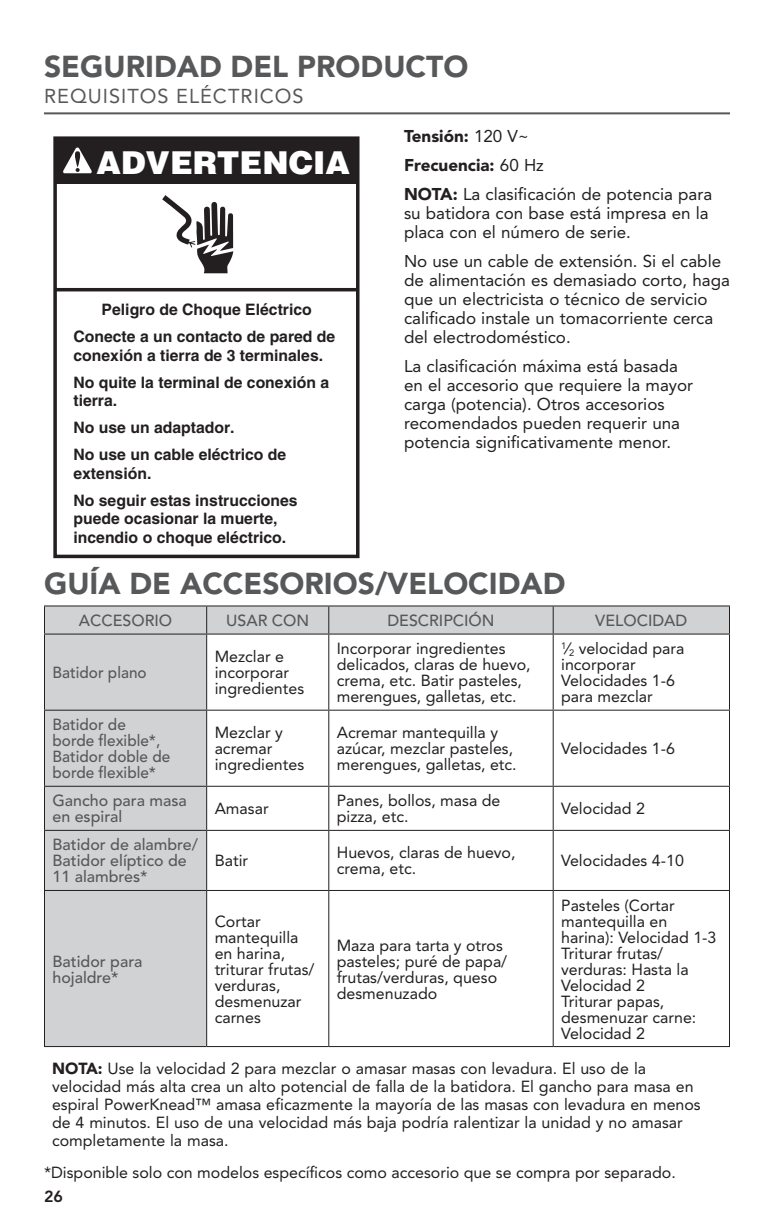
<style>
.page{position:relative;width:774px;height:1224px;background:#fff}
.page>*{position:absolute;margin:0;border:0;box-sizing:border-box;transform-origin:0 0}
.t1{font:900 31.6px "Helvetica";color:#fff}
.MAIN_Page_Header{font:900 30px "Avenir LT Std";color:#57585a}
.Section_Header___h2{font:900 30px "Avenir LT Std";color:#57585a}
.MAIN_Subhead{font:20px "Avenir LT Std";letter-spacing:.05em;color:#57585a}
.MAIN_NOTE_IMP_TIP{font:17px/19px "Avenir LT Std";color:#231f20}
.MAIN_NOTE_IMP_TIP-2{font:900 17px "Avenir LT Std";color:#231f20}
.MAIN_Body{font:16px/16px "Avenir LT Std";color:#231f20}
.MAIN_NOTE_IMP_TIP-3{font:16px/18px "Avenir LT Std";color:#231f20}
.TABLE_Header{font:500 16px/16px "Avenir LT Std";color:#57585a}
.TABLE_small_text{font:16px/16px "Avenir LT Std";color:#231f20}
.TABLE_Header-2{font:500 16px/16px "Avenir LT Std";color:#57585a;scale:.96 1}
.t2{font:800 16px "Avenir LT Std";color:#231f20}
.t3{font:700 15.8px/27.2px "Helvetica";color:#231f20}
.s1{font-weight:400}
.s2{font-weight:900}
</style>
<div class="page">
<div style="left:55px;top:138px;width:303px;height:46px;background:#231f20"></div>
<svg style="left:63px;top:148px;width:29px;height:25px"></svg>
<hr style="left:55px;top:288px;width:303px;height:3px;background:#231f20">
<div style="left:53px;top:136px;width:307px;height:422px;border:4px solid #231f20"></div>
<svg style="left:162px;top:195px;width:71px;height:78px"></svg>
<hr style="left:44px;top:112px;width:686px;height:2px;background:#57585a">
<div style="left:45px;top:606px;width:161px;height:440px;background:#d1d2d4"></div>
<hr style="left:44px;top:605px;width:163px;height:1px;background:#231f20">
<svg style="left:44px;top:606px;width:1px;height:28px"></svg>
<hr style="left:207px;top:605px;width:122px;height:1px;background:#231f20">
<hr style="left:329px;top:605px;width:224px;height:1px;background:#231f20">
<hr style="left:553px;top:605px;width:177px;height:1px;background:#231f20">
<svg style="left:206px;top:606px;width:524px;height:28px;background:#cacacc"></svg>
<hr style="left:44px;top:634px;width:163px;height:1px;background:#231f20">
<hr style="left:44px;top:635px;width:1px;height:75px;background:#231f20">
<hr style="left:207px;top:634px;width:122px;height:1px;background:#231f20">
<hr style="left:206px;top:635px;width:1px;height:75px;background:#231f20">
<hr style="left:329px;top:634px;width:224px;height:1px;background:#231f20">
<hr style="left:328px;top:635px;width:1px;height:75px;background:#231f20">
<hr style="left:553px;top:634px;width:177px;height:1px;background:#231f20">
<hr style="left:553px;top:635px;width:1px;height:75px;background:#231f20">
<hr style="left:729px;top:635px;width:1px;height:75px;background:#231f20">
<hr style="left:44px;top:710px;width:163px;height:1px;background:#231f20">
<hr style="left:44px;top:711px;width:1px;height:75px;background:#231f20">
<hr style="left:207px;top:710px;width:122px;height:1px;background:#231f20">
<hr style="left:206px;top:711px;width:1px;height:75px;background:#231f20">
<hr style="left:329px;top:710px;width:224px;height:1px;background:#231f20">
<hr style="left:328px;top:711px;width:1px;height:75px;background:#231f20">
<hr style="left:553px;top:710px;width:177px;height:1px;background:#231f20">
<hr style="left:553px;top:711px;width:1px;height:75px;background:#231f20">
<hr style="left:729px;top:711px;width:1px;height:75px;background:#231f20">
<hr style="left:44px;top:786px;width:163px;height:1px;background:#231f20">
<hr style="left:44px;top:787px;width:1px;height:43px;background:#231f20">
<hr style="left:207px;top:786px;width:122px;height:1px;background:#231f20">
<hr style="left:206px;top:787px;width:1px;height:43px;background:#231f20">
<hr style="left:329px;top:786px;width:224px;height:1px;background:#231f20">
<hr style="left:328px;top:787px;width:1px;height:43px;background:#231f20">
<hr style="left:553px;top:786px;width:177px;height:1px;background:#231f20">
<hr style="left:553px;top:787px;width:1px;height:43px;background:#231f20">
<hr style="left:729px;top:787px;width:1px;height:43px;background:#231f20">
<hr style="left:44px;top:830px;width:163px;height:1px;background:#231f20">
<hr style="left:44px;top:831px;width:1px;height:59px;background:#231f20">
<hr style="left:207px;top:830px;width:122px;height:1px;background:#231f20">
<hr style="left:206px;top:831px;width:1px;height:59px;background:#231f20">
<hr style="left:329px;top:830px;width:224px;height:1px;background:#231f20">
<hr style="left:328px;top:831px;width:1px;height:59px;background:#231f20">
<hr style="left:553px;top:830px;width:177px;height:1px;background:#231f20">
<hr style="left:553px;top:831px;width:1px;height:59px;background:#231f20">
<hr style="left:729px;top:831px;width:1px;height:59px;background:#231f20">
<hr style="left:44px;top:890px;width:163px;height:1px;background:#231f20">
<hr style="left:44px;top:891px;width:1px;height:155px;background:#231f20">
<hr style="left:207px;top:890px;width:122px;height:1px;background:#231f20">
<hr style="left:206px;top:891px;width:1px;height:155px;background:#231f20">
<hr style="left:329px;top:890px;width:224px;height:1px;background:#231f20">
<hr style="left:328px;top:891px;width:1px;height:155px;background:#231f20">
<hr style="left:553px;top:890px;width:177px;height:1px;background:#231f20">
<hr style="left:553px;top:891px;width:1px;height:155px;background:#231f20">
<hr style="left:729px;top:891px;width:1px;height:155px;background:#231f20">
<hr style="left:44px;top:1046px;width:163px;height:1px;background:#231f20">
<hr style="left:207px;top:1046px;width:122px;height:1px;background:#231f20">
<hr style="left:329px;top:1046px;width:224px;height:1px;background:#231f20">
<hr style="left:553px;top:1046px;width:177px;height:1px;background:#231f20">
<h2 class="Section_Header___h2" style="left:44px;top:48px;width:426px">SEGURIDAD DEL PRODUCTO</h2>
<p class="MAIN_Subhead" style="left:44px;top:85px;width:261px">REQUISITOS ELÉCTRICOS</p>
<p class="t1" style="left:97px;top:142px;width:255px">ADVERTENCIA</p>
<p class="t3" style="left:73px;top:296px;width:263px;text-align:center">Peligro de Choque Eléctrico<br>Conecte a un contacto de pared de</p>
<p class="t3" style="left:73px;top:341px;width:257px">conexión a tierra de 3 terminales.<br>No quite la terminal de conexión a</p>
<p class="t3" style="left:73px;top:387px;width:214px">tierra.<br>No use un adaptador.<br>No use un cable eléctrico de</p>
<p class="t3" style="left:73px;top:459px;width:226px">extensión.<br>No seguir estas instrucciones</p>
<p class="t3" style="left:73px;top:509px;width:214px;line-height:18.4px">puede ocasionar la muerte, incendio o choque eléctrico.</p>
<p class="MAIN_NOTE_IMP_TIP-2" style="left:404px;top:126px;width:127px">Tensión: <span class="s1">120 V~</span></p>
<p class="MAIN_NOTE_IMP_TIP-2" style="left:404px;top:155px;width:141px">Frecuencia: <span class="s1">60 Hz</span></p>
<p class="MAIN_NOTE_IMP_TIP" style="left:404px;top:185px;width:310px"><span class="s2">NOTA:</span> La clasificación de potencia para su batidora con base está impresa en la placa con el número de serie.</p>
<p class="MAIN_NOTE_IMP_TIP" style="left:404px;top:252px;width:327px">No use un cable de extensión. Si el cable de alimentación es demasiado corto, haga que un electricista o técnico de servicio calificado instale un tomacorriente cerca del electrodoméstico.</p>
<p class="MAIN_NOTE_IMP_TIP" style="left:404px;top:357px;width:291px">La clasificación máxima está basada en el accesorio que requiere la mayor carga (potencia). Otros accesorios recomendados pueden requerir una potencia significativamente menor.</p>
<p class="MAIN_Page_Header" style="left:44px;top:565px;width:523px">GUÍA DE ACCESORIOS/VELOCIDAD</p>
<p class="TABLE_Header" style="left:79px;top:613px;width:95px">ACCESORIO</p>
<p class="TABLE_Header" style="left:226px;top:613px;width:84px">USAR CON</p>
<p class="TABLE_Header" style="left:387px;top:613px;width:109px">DESCRIPCIÓN</p>
<p class="TABLE_Header" style="left:595px;top:613px;width:94px">VELOCIDAD</p>
<p class="TABLE_Header-2" style="left:52px;top:665px;width:100px">Batidor plano</p>
<p class="MAIN_Body" style="left:215px;top:649px;width:91px">Mezclar e incorporar ingredientes</p>
<p class="MAIN_Body" style="left:337px;top:641px;width:195px">Incorporar ingredientes delicados, claras de huevo, crema, etc. Batir pasteles, merengues, galletas, etc.</p>
<p class="MAIN_Body" style="left:561px;top:641px;width:125px"><sup>1</sup>∕<sub>2</sub> velocidad para incorporar<br>Velocidades 1-6 para mezclar</p>
<p class="TABLE_Header-2" style="left:52px;top:717px;width:124px">Batidor de borde flexible*,<br>Batidor doble de borde flexible*</p>
<p class="MAIN_Body" style="left:215px;top:725px;width:91px">Mezclar y acremar ingredientes</p>
<p class="MAIN_Body" style="left:337px;top:725px;width:181px">Acremar mantequilla y azúcar, mezclar pasteles, merengues, galletas, etc.</p>
<p class="MAIN_Body" style="left:561px;top:741px;width:115px">Velocidades 1-6</p>
<p class="TABLE_Header" style="left:52px;top:793px;width:136px">Gancho para masa en espiral</p>
<p class="TABLE_small_text" style="left:215px;top:801px;width:55px">Amasar</p>
<p class="MAIN_Body" style="left:337px;top:793px;width:165px">Panes, bollos, masa de pizza, etc.</p>
<p class="MAIN_Body" style="left:561px;top:801px;width:85px">Velocidad 2</p>
<p class="TABLE_Header" style="left:52px;top:837px;width:147px">Batidor de alambre/<br>Batidor elíptico de<br>11 alambres*</p>
<p class="TABLE_small_text" style="left:215px;top:853px;width:35px">Batir</p>
<p class="MAIN_Body" style="left:337px;top:845px;width:180px">Huevos, claras de huevo, crema, etc.</p>
<p class="MAIN_Body" style="left:561px;top:853px;width:124px">Velocidades 4-10</p>
<p class="MAIN_Body" style="left:561px;top:897px;width:157px">Pasteles (Cortar mantequilla en harina): Velocidad 1-3<br>Triturar frutas/ verduras: Hasta la<br>Velocidad 2<br>Triturar papas, desmenuzar carne:<br>Velocidad 2</p>
<p class="MAIN_NOTE_IMP_TIP-3" style="left:52px;top:1059px;width:650px"><span class="s2">NOTA:</span> Use la velocidad 2 para mezclar o amasar masas con levadura. El uso de la velocidad más alta crea un alto potencial de falla de la batidora. El gancho para masa en espiral PowerKnead™ amasa eficazmente la mayoría de las masas con levadura en menos de 4 minutos. El uso de una velocidad más baja podría ralentizar la unidad y no amasar completamente la masa.</p>
<p class="MAIN_Body" style="left:44px;top:1164px;width:633px">*Disponible solo con modelos específicos como accesorio que se compra por separado.</p>
<p class="TABLE_small_text" style="left:215px;top:913px;width:101px">Cortar mantequilla en harina, triturar frutas/ verduras, desmenuzar carnes</p>
<p class="MAIN_Body" style="left:337px;top:937px;width:172px">Maza para tarta y otros pasteles; puré de papa/ frutas/verduras, queso desmenuzado</p>
<p class="TABLE_Header" style="left:52px;top:953px;width:92px">Batidor para hojaldre*</p>
<p class="t2" style="left:44px;top:1187px;width:20px">26</p>
</div>
